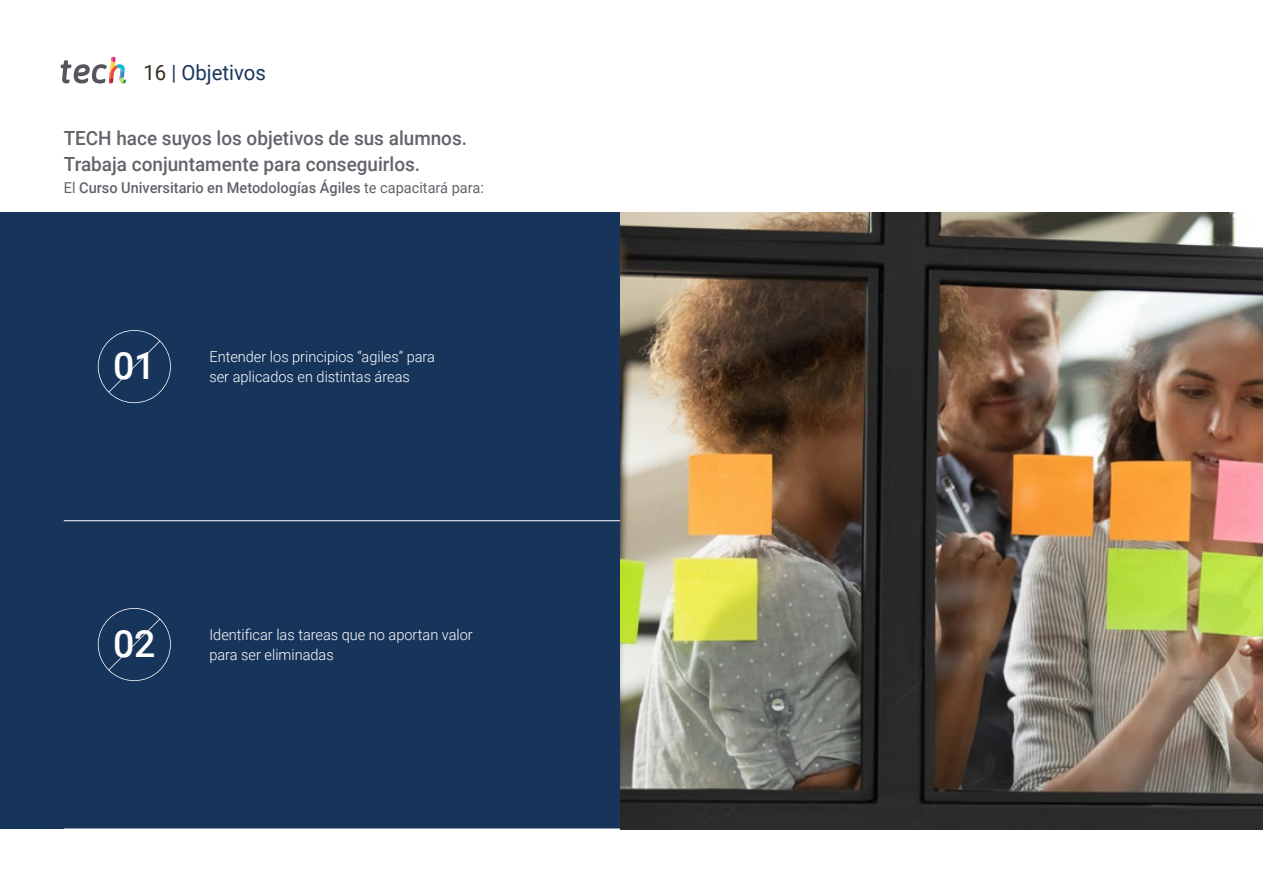
<style>
.page{position:relative;width:1263px;height:893px;background:#fff}
.page>*{position:absolute;margin:0;border:0;box-sizing:border-box;transform-origin:0 0}
.t1{font:500 37.5px "Roboto";color:#fff}
.t2{font:21px "Roboto";color:#1a355c}
.t3{font:500 19.5px/25.5px "Roboto";color:#61646a}
.t4{font:300 15px/19.5px "Roboto";color:#fff}
.t5{font:500 15px "Roboto";color:#61646a}
.s1{color:#312e20}
.s2{font-weight:400}
</style>
<div class="page">
<div style="left:0;top:213px;width:621px;height:616px;background:#17355b"></div>
<hr style="left:64px;top:520px;width:1199px;height:1px;background:#fff">
<svg style="left:98px;top:330px;width:73px;height:73px"></svg>
<svg style="left:98px;top:608px;width:73px;height:73px"></svg>
<img style="left:621px;top:213px;width:642px;height:616px">
<svg style="left:61px;top:57px;width:65px;height:27px"></svg>
<h2 class="t2" style="left:144px;top:57px;width:124px"><span class="s1">16</span> | Objetivos</h2>
<h3 class="t3" style="left:64px;top:125px;width:405px">TECH hace suyos los objetivos de sus alumnos.<br>Trabaja conjuntamente para conseguirlos.</h3>
<p class="t5" style="left:64px;top:177px;width:422px"><span class="s2">El</span> Curso Universitario en Metodologías Ágiles <span class="s2">te capacitará para:</span></p>
<h1 class="t1" style="left:113px;top:340px;width:44px">01</h1>
<p class="t4" style="left:209px;top:347px;width:227px">Entender los principios “agiles” para ser aplicados en distintas áreas</p>
<h1 class="t1" style="left:113px;top:618px;width:44px">02</h1>
<p class="t4" style="left:209px;top:625px;width:265px">Identificar las tareas que no aportan valor para ser eliminadas</p>
</div>
